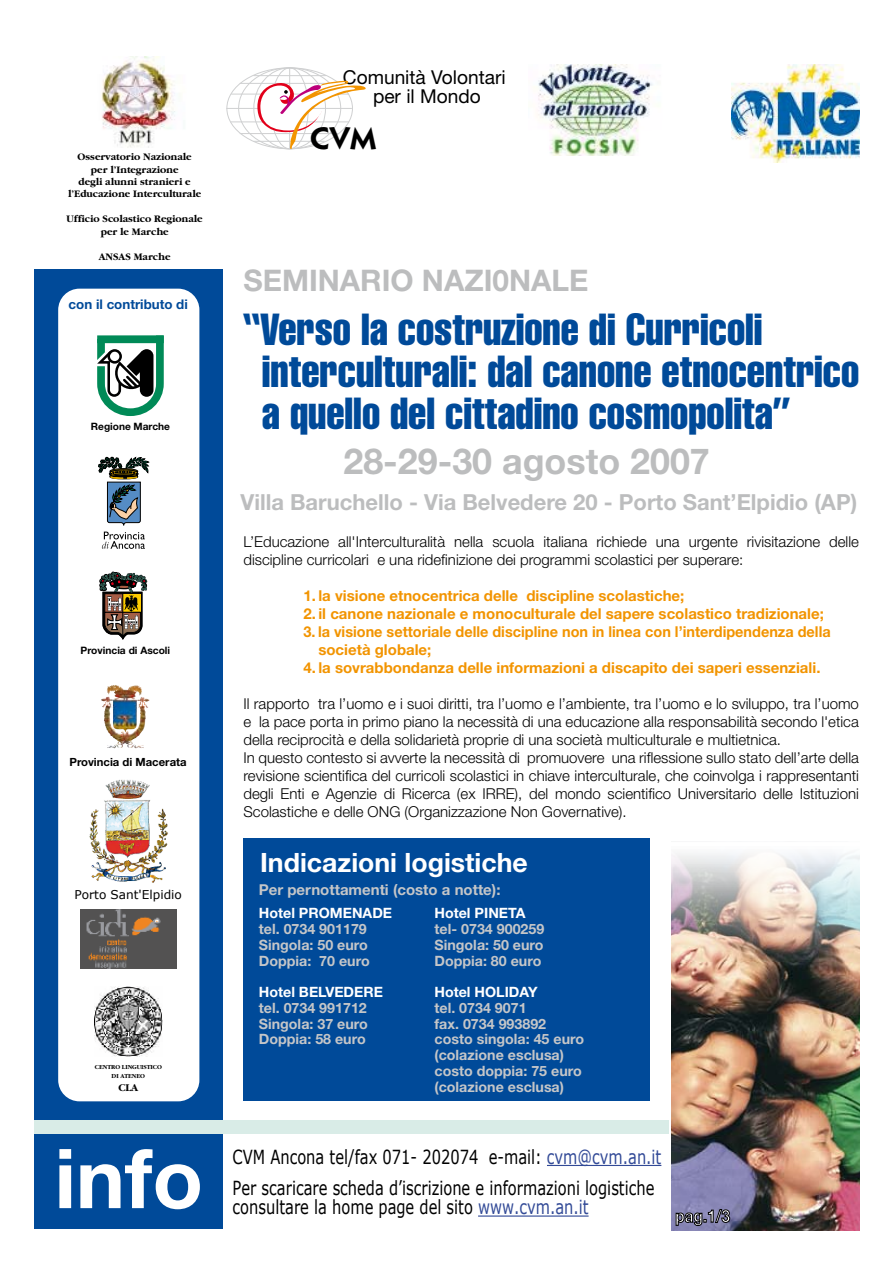
<style>
.page{position:relative;width:893px;height:1263px;background:#fff}
.page>*{position:absolute;margin:0;border:0;box-sizing:border-box;transform-origin:0 0}
.t1{font:700 82.65px "Helvetica Neue LT Std";color:#fff}
.t2{font:44.1px/42.3px "Helvetica LT Std Comp";color:#004a99}
.t3{font:700 35.85px "Helvetica Neue LT Std";color:#bcbdbe}
.t4{font:600 31.35px "ITC Kabel Std";color:#000;scale:1.16 1}
.t5{font:700 29.7px "Helvetica Neue LT Std";color:#bcbdbe}
.t6{font:700 26.7px "Helvetica Neue LT Std";color:#fff}
.t7{font:700 22.2px "Helvetica Neue LT Std";color:#bcbdbe}
.t8{font:19.35px/31.2px "Verdana";color:#000;scale:.76 1}
.t9{font:19.2px/18.8px "Helvetica Neue LT Std";color:#000;text-align:center}
.t10{font:700 17.25px "Helvetica Neue LT Std";color:#fff;scale:.89 1}
.t11{font:300 15px/18px "Helvetica Neue LT Std";color:#000}
.t12{font:700 15px/18px "Helvetica Neue LT Std";color:#f29400}
.t13{font:700 15px "Helvetica Neue LT Std";color:#c5c6c8}
.t14{font:700 14.25px/15.8px "Helvetica Neue LT Std";color:#c5c6c8}
.t15{font:700 14.25px "Helvetica Neue LT Std";color:#fff}
.t16{font:700 13.35px "Helvetica Neue LT Std";color:#004a99}
.t17{font:12.15px "Verdana";color:#000}
.t18{font:700 11.25px "Helvetica Neue LT Std";color:#000}
.t19{font:700 10.8px "Garamond";color:#000}
.t20{font:700 10.35px/12.5px "Garamond";color:#000;text-align:center}
.t21{font:700 10.2px "Helvetica Neue LT Std";color:#000}
.t22{font:700 6.3px/8.9px "Garamond";color:#000;text-align:center}
.s1{color:#324a97}
</style>
<div class="page">
<img style="left:671px;top:853px;width:189px;height:377px">
<div style="left:243px;top:838px;width:407px;height:263px;background:#004a99"></div>
<div style="left:34px;top:270px;width:189px;height:959px;background:#004a99"></div>
<svg style="left:675px;top:1209px;width:55px;height:17px"></svg>
<hr style="left:289px;top:68px;width:1px;height:81px;background:#cfd0d1">
<hr style="left:254px;top:75px;width:72px;height:1px;background:#cfd0d1">
<hr style="left:254px;top:141px;width:71px;height:1px;background:#cfd0d1">
<hr style="left:240px;top:83px;width:98px;height:1px;background:#cfd0d1">
<hr style="left:240px;top:133px;width:98px;height:1px;background:#cfd0d1">
<hr style="left:231px;top:94px;width:118px;height:1px;background:#cfd0d1">
<hr style="left:231px;top:122px;width:118px;height:1px;background:#cfd0d1">
<hr style="left:226px;top:108px;width:126px;height:1px;background:#cfd0d1">
<svg style="left:257px;top:80px;width:109px;height:70px"></svg>
<div style="left:58px;top:289px;width:141px;height:812px;background:#fff;border-radius:21px"></div>
<img style="left:81px;top:909px;width:95px;height:59px">
<img style="left:94px;top:986px;width:68px;height:70px">
<svg style="left:97px;top:335px;width:67px;height:81px"></svg>
<img style="left:731px;top:64px;width:129px;height:98px">
<img style="left:538px;top:65px;width:115px;height:90px">
<img style="left:101px;top:57px;width:74px;height:91px">
<img style="left:89px;top:779px;width:79px;height:104px">
<svg style="left:100px;top:572px;width:48px;height:68px"></svg>
<hr style="left:123px;top:594px;width:1px;height:42px;background:#000">
<img style="left:108px;top:700px;width:34px;height:44px">
<svg style="left:98px;top:456px;width:52px;height:70px"></svg>
<svg style="left:102px;top:532px;width:43px;height:17px"></svg>
<hr style="left:547px;top:1165px;width:114px;height:1px;background:#324a97">
<hr style="left:478px;top:1215px;width:111px;height:1px;background:#324a97">
<div style="left:34px;top:1120px;width:635px;height:14px;background:#d9ece7"></div>
<p class="t20" style="left:68px;top:150px;width:134px">Osservatorio Nazionale per l’Integrazione<br>degli alunni stranieri e l’Educazione Interculturale</p>
<p class="t20" style="left:67px;top:213px;width:137px">Ufficio Scolastico Regionale per le Marche</p>
<p class="t20" style="left:99px;top:250px;width:73px">ANSAS Marche</p>
<p class="t16" style="left:69px;top:296px;width:121px">con il contributo di</p>
<p class="t21" style="left:91px;top:420px;width:81px">Regione Marche</p>
<p class="t21" style="left:81px;top:644px;width:91px">Provincia di Ascoli</p>
<p class="t18" style="left:69px;top:755px;width:119px">Provincia di Macerata</p>
<p class="t17" style="left:74px;top:887px;width:109px">Porto Sant'Elpidio</p>
<p class="t22" style="left:95px;top:1062px;width:68px">CENTRO LINGUISTICO<br>DI ATENEO</p>
<p class="t19" style="left:118px;top:1082px;width:21px">CLA</p>
<p class="t9" style="left:343px;top:68px;width:164px">Comunità Volontari per il Mondo</p>
<h3 class="t4" style="left:310px;top:120px;width:59px">CVM</h3>
<h3 class="t5" style="left:243px;top:262px;width:346px">SEMINARIO NAZI0NALE</h3>
<h2 class="t2" style="left:262px;top:307px;width:599px;text-indent:-20px">“Verso la costruzione di Curricoli interculturali: dal canone etnocentrico a quello del cittadino cosmopolita”</h2>
<h3 class="t3" style="left:343px;top:439px;width:368px">28-29-30 agosto 2007</h3>
<h3 class="t7" style="left:241px;top:489px;width:618px">Villa Baruchello - Via Belvedere 20 - Porto Sant’Elpidio (AP)</h3>
<p class="t11" style="left:243px;top:532px;width:617px">L’Educazione all'Interculturalità nella scuola italiana richiede una urgente rivisitazione delle discipline curricolari e una ridefinizione dei programmi scolastici per superare:</p>
<p class="t12" style="left:303px;top:586px;width:382px">1. la visione etnocentrica delle discipline scolastiche;</p>
<p class="t12" style="left:303px;top:604px;width:522px">2. il canone nazionale e monoculturale del sapere scolastico tradizionale;</p>
<p class="t12" style="left:318px;top:622px;width:514px;text-indent:-15px">3. la visione settoriale delle discipline non in linea con l’interdipendenza della società globale;</p>
<p class="t12" style="left:303px;top:658px;width:519px">4. la sovrabbondanza delle informazioni a discapito dei saperi essenziali.</p>
<p class="t11" style="left:243px;top:694px;width:617px">Il rapporto tra l’uomo e i suoi diritti, tra l’uomo e l’ambiente, tra l’uomo e lo sviluppo, tra l’uomo e la pace porta in primo piano la necessità di una educazione alla responsabilità secondo l'etica della reciprocità e della solidarietà proprie di una società multiculturale e multietnica.<br>In questo contesto si avverte la necessità di promuovere una riflessione sullo stato dell’arte della revisione scientifica del curricoli scolastici in chiave interculturale, che coinvolga i rappresentanti degli Enti e Agenzie di Ricerca (ex IRRE), del mondo scientifico Universitario delle Istituzioni Scolastiche e delle ONG (Organizzazione Non Governative).</p>
<h3 class="t6" style="left:260px;top:846px;width:269px">Indicazioni logistiche</h3>
<p class="t13" style="left:259px;top:880px;width:243px">Per pernottamenti (costo a notte):</p>
<p class="t15" style="left:434px;top:904px;width:93px">Hotel PINETA</p>
<p class="t14" style="left:434px;top:921px;width:111px;text-align:justify">tel- 0734 900259<br>Singola: 50 euro Doppia: 80 euro</p>
<p class="t15" style="left:434px;top:983px;width:105px">Hotel HOLIDAY</p>
<p class="t14" style="left:434px;top:999px;width:151px">tel. 0734 9071<br>fax. 0734 993892 costo singola: 45 euro (colazione esclusa) costo doppia: 75 euro (colazione esclusa)</p>
<p class="t15" style="left:259px;top:904px;width:135px">Hotel PROMENADE</p>
<p class="t14" style="left:259px;top:921px;width:112px">tel. 0734 901179<br>Singola: 50 euro<br>Doppia: 70 euro</p>
<p class="t15" style="left:259px;top:983px;width:126px">Hotel BELVEDERE</p>
<p class="t14" style="left:259px;top:999px;width:110px;text-align:justify">tel. 0734 991712<br>Singola: 37 euro Doppia: 58 euro</p>
<h1 class="t1" style="left:55px;top:1127px;width:150px">info</h1>
<p class="t8" style="left:233px;top:1140px;width:566px">CVM Ancona tel/fax 071- 202074 e-mail: <span class="s1">cvm@cvm.an.it<br></span>Per scaricare scheda d’iscrizione e informazioni logistiche</p>
<p class="t8" style="left:233px;top:1191px;width:470px">consultare la home page del sito <span class="s1">www.cvm.an.it</span></p>
<p class="t10" style="left:675px;top:1205px;width:63px">pag.1/3</p>
</div>
